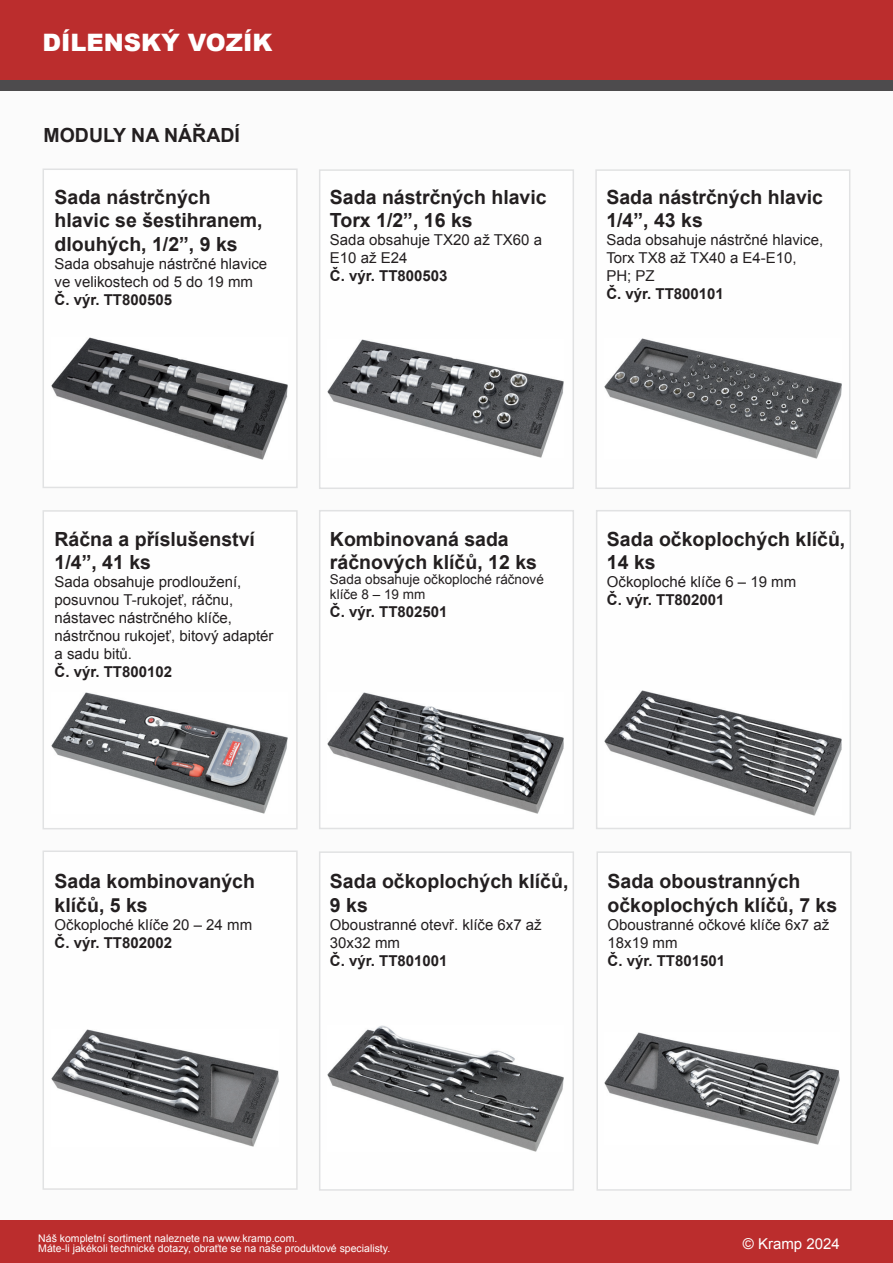
<style>
.page{position:relative;width:893px;height:1263px;background:#fbfbfb}
.page>*{position:absolute;margin:0;border:0;box-sizing:border-box;transform-origin:0 0}
.t1{font:900 24px "Arial";color:#fff}
.t2{font:700 19.5px/23.4px "Arial";color:#231f20}
.t3{font:15px/18px "Arial";color:#231f20}
.t4{font:700 15px "Arial";color:#231f20}
.t5{font:15px "Arial";color:#fff}
.t6{font:13.5px/15px "Arial";color:#231f20}
.t7{font:10.5px/10.5px "Arial";color:#fff}
</style>
<div class="page">
<div style="left:0;top:1220px;width:893px;height:43px;background:#bb2d2d"></div>
<div style="left:0;top:0;width:893px;height:85px;background:#bb2d2d"></div>
<div style="left:0;top:80px;width:893px;height:10px;background:#4d4b4d"></div>
<div style="left:43px;top:168px;width:255px;height:320px;background:#fff;border:2px solid #dddedf"></div>
<div style="left:43px;top:510px;width:255px;height:319px;background:#fff;border:2px solid #dddedf"></div>
<div style="left:43px;top:850px;width:255px;height:340px;background:#fff;border:2px solid #dddedf"></div>
<div style="left:319px;top:169px;width:255px;height:320px;background:#fff;border:2px solid #dddedf"></div>
<div style="left:595px;top:169px;width:255px;height:320px;background:#fff;border:2px solid #dddedf"></div>
<div style="left:319px;top:510px;width:255px;height:319px;background:#fff;border:2px solid #dddedf"></div>
<div style="left:596px;top:510px;width:255px;height:319px;background:#fff;border:2px solid #dddedf"></div>
<div style="left:319px;top:851px;width:255px;height:340px;background:#fff;border:2px solid #dddedf"></div>
<div style="left:596px;top:851px;width:256px;height:340px;background:#fff;border:2px solid #dddedf"></div>
<img style="left:52px;top:338px;width:236px;height:121px">
<img style="left:327px;top:339px;width:236px;height:118px">
<img style="left:605px;top:338px;width:236px;height:121px">
<img style="left:52px;top:692px;width:236px;height:121px">
<img style="left:327px;top:692px;width:236px;height:122px">
<img style="left:605px;top:691px;width:236px;height:124px">
<img style="left:52px;top:1030px;width:226px;height:116px">
<img style="left:327px;top:1025px;width:236px;height:126px">
<img style="left:605px;top:1032px;width:235px;height:112px">
<h1 class="t1" style="left:43px;top:25px;width:231px">DÍLENSKÝ VOZÍK</h1>
<h2 class="t2" style="left:44px;top:124px;width:198px">MODULY NA NÁŘADÍ</h2>
<h2 class="t2" style="left:55px;top:186px;width:210px">Sada nástrčných hlavic se šestihranem, dlouhých, 1/2”, 9 ks</h2>
<p class="t3" style="left:55px;top:255px;width:214px">Sada obsahuje nástrčné hlavice ve velikostech od 5 do 19 mm</p>
<p class="t4" style="left:55px;top:290px;width:119px">Č. výr. TT800505</p>
<h2 class="t2" style="left:330px;top:186px;width:218px">Sada nástrčných hlavic<br>Torx 1/2”, 16 ks</h2>
<p class="t3" style="left:330px;top:231px;width:214px">Sada obsahuje TX20 až TX60 a<br>E10 až E24</p>
<p class="t4" style="left:330px;top:266px;width:119px">Č. výr. TT800503</p>
<h2 class="t2" style="left:606px;top:186px;width:218px">Sada nástrčných hlavic<br>1/4”, 43 ks</h2>
<p class="t3" style="left:606px;top:231px;width:218px">Sada obsahuje nástrčné hlavice,<br>Torx TX8 až TX40 a E4-E10,<br>PH; PZ</p>
<p class="t4" style="left:606px;top:284px;width:119px">Č. výr. TT800101</p>
<h2 class="t2" style="left:55px;top:528px;width:202px">Ráčna a příslušenství<br>1/4”, 41 ks</h2>
<p class="t3" style="left:55px;top:573px;width:221px">Sada obsahuje prodloužení, posuvnou T-rukojeť, ráčnu, nástavec nástrčného klíče, nástrčnou rukojeť, bitový adaptér a sadu bitů.</p>
<p class="t4" style="left:55px;top:662px;width:119px">Č. výr. TT800102</p>
<h2 class="t2" style="left:330px;top:528px;width:209px">Kombinovaná sada ráčnových klíčů, 12 ks</h2>
<p class="t6" style="left:330px;top:572px;width:215px">Sada obsahuje očkoploché ráčnové klíče 8 – 19 mm</p>
<p class="t4" style="left:330px;top:602px;width:119px">Č. výr. TT802501</p>
<h2 class="t2" style="left:607px;top:528px;width:240px">Sada očkoplochých klíčů,<br>14 ks</h2>
<p class="t3" style="left:607px;top:573px;width:191px">Očkoploché klíče 6 – 19 mm</p>
<p class="t4" style="left:607px;top:590px;width:119px">Č. výr. TT802001</p>
<h2 class="t2" style="left:55px;top:870px;width:202px">Sada kombinovaných klíčů, 5 ks</h2>
<p class="t3" style="left:55px;top:916px;width:199px">Očkoploché klíče 20 – 24 mm</p>
<p class="t4" style="left:55px;top:933px;width:119px">Č. výr. TT802002</p>
<h2 class="t2" style="left:330px;top:870px;width:240px">Sada očkoplochých klíčů,<br>9 ks</h2>
<p class="t3" style="left:330px;top:916px;width:213px">Oboustranné otevř. klíče 6x7 až<br>30x32 mm</p>
<p class="t4" style="left:330px;top:951px;width:119px">Č. výr. TT801001</p>
<h2 class="t2" style="left:607px;top:870px;width:231px">Sada oboustranných očkoplochých klíčů, 7 ks</h2>
<p class="t3" style="left:607px;top:916px;width:223px">Oboustranné očkové klíče 6x7 až<br>18x19 mm</p>
<p class="t4" style="left:607px;top:951px;width:119px">Č. výr. TT801501</p>
<p class="t7" style="left:38px;top:1233px;width:353px">Náš kompletní sortiment naleznete na www.kramp.com.<br>Máte-li jakékoli technické dotazy, obraťte se na naše produktové specialisty.</p>
<p class="t5" style="left:743px;top:1233px;width:98px">© Kramp 2024</p>
</div>
